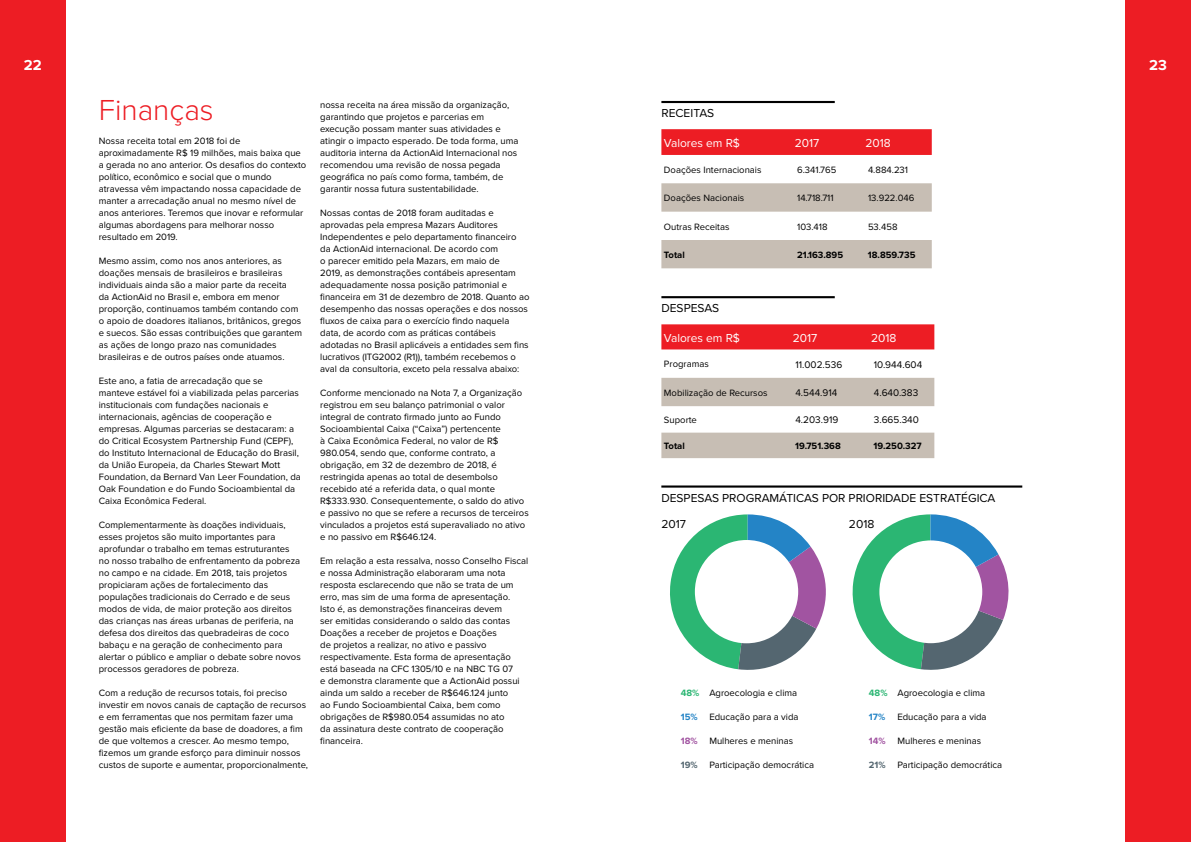
<style>
.page{position:relative;width:1191px;height:842px;background:#fff}
.page>*{position:absolute;margin:0;border:0;box-sizing:border-box;transform-origin:0 0}
.t1{font:300 30px "Proxima Nova";color:#ed1d24}
.t2{font:700 15px "Proxima Nova";color:#fff}
.t3{font:12px/26.3px "Proxima Nova";color:#000}
.t4{font:12px "Proxima Nova";color:#fff}
.t5{font:10px "Proxima Nova";color:#000}
.t6{font:9.5px/12px "Proxima Nova";color:#000}
.t7{font:700 9.5px "Proxima Nova";color:#000}
.t8{font:700 9.5px "Proxima Nova";color:#2bb673}
.t9{font:700 9.5px "Proxima Nova";color:#a154a1}
.t10{font:700 9.5px "Proxima Nova";color:#546670}
.t11{font:700 9.5px "Proxima Nova";color:#2484c6}
</style>
<div class="page">
<div style="left:0;top:0;width:66px;height:842px;background:#ed1d24"></div>
<div style="left:1125px;top:0;width:66px;height:842px;background:#ed1d24"></div>
<hr style="left:661px;top:485px;width:361px;height:3px;background:#000">
<hr style="left:661px;top:101px;width:173px;height:2px;background:#000">
<hr style="left:661px;top:296px;width:173px;height:2px;background:#000">
<svg style="left:661px;top:129px;width:270px;height:26px;background:#ed1f26"></svg>
<svg style="left:661px;top:183px;width:270px;height:85px"></svg>
<div style="left:661px;top:324px;width:273px;height:25px;background:#ed1d24"></div>
<svg style="left:661px;top:378px;width:273px;height:80px"></svg>
<svg style="left:670px;top:514px;width:156px;height:156px"></svg>
<div style="left:695px;top:540px;width:103px;height:103px;background:#fff;border-radius:50%"></div>
<svg style="left:852px;top:514px;width:157px;height:156px"></svg>
<div style="left:879px;top:540px;width:103px;height:103px;background:#fff;border-radius:50%"></div>
<h2 class="t2" style="left:24px;top:54px;width:19px">22</h2>
<h2 class="t2" style="left:1149px;top:54px;width:19px">23</h2>
<h1 class="t1" style="left:99px;top:88px;width:116px">Finanças</h1>
<p class="t6" style="left:99px;top:134px;width:209px">Nossa receita total em 2018 foi de aproximadamente R$ 19 milhões, mais baixa que a gerada no ano anterior. Os desafios do contexto político, econômico e social que o mundo atravessa vêm impactando nossa capacidade de manter a arrecadação anual no mesmo nível de anos anteriores. Teremos que inovar e reformular algumas abordagens para melhorar nosso resultado em 2019.</p>
<p class="t6" style="left:99px;top:254px;width:205px">Mesmo assim, como nos anos anteriores, as doações mensais de brasileiros e brasileiras individuais ainda são a maior parte da receita<br>da ActionAid no Brasil e, embora em menor proporção, continuamos também contando com o apoio de doadores italianos, britânicos, gregos e suecos. São essas contribuições que garantem as ações de longo prazo nas comunidades brasileiras e de outros países onde atuamos.</p>
<p class="t6" style="left:99px;top:374px;width:204px">Este ano, a fatia de arrecadação que se manteve estável foi a viabilizada pelas parcerias institucionais com fundações nacionais e internacionais, agências de cooperação e empresas. Algumas parcerias se destacaram: a do Critical Ecosystem Partnership Fund (CEPF), do Instituto Internacional de Educação do Brasil, da União Europeia, da Charles Stewart Mott Foundation, da Bernard Van Leer Foundation, da Oak Foundation e do Fundo Socioambiental da Caixa Econômica Federal.</p>
<p class="t6" style="left:99px;top:518px;width:203px">Complementarmente às doações individuais, esses projetos são muito importantes para aprofundar o trabalho em temas estruturantes no nosso trabalho de enfrentamento da pobreza no campo e na cidade. Em 2018, tais projetos propiciaram ações de fortalecimento das populações tradicionais do Cerrado e de seus modos de vida, de maior proteção aos direitos das crianças nas áreas urbanas de periferia, na defesa dos direitos das quebradeiras de coco babaçu e na geração de conhecimento para alertar o público e ampliar o debate sobre novos processos geradores de pobreza.</p>
<p class="t6" style="left:99px;top:686px;width:211px">Com a redução de recursos totais, foi preciso investir em novos canais de captação de recursos e em ferramentas que nos permitam fazer uma gestão mais eficiente da base de doadores, a fim de que voltemos a crescer. Ao mesmo tempo, fizemos um grande esforço para diminuir nossos custos de suporte e aumentar, proporcionalmente,</p>
<p class="t6" style="left:320px;top:98px;width:200px">nossa receita na área missão da organização, garantindo que projetos e parcerias em execução possam manter suas atividades e atingir o impacto esperado. De toda forma, uma auditoria interna da ActionAid Internacional nos recomendou uma revisão de nossa pegada geográfica no país como forma, também, de garantir nossa futura sustentabilidade.</p>
<p class="t6" style="left:320px;top:206px;width:211px">Nossas contas de 2018 foram auditadas e aprovadas pela empresa Mazars Auditores Independentes e pelo departamento financeiro<br>da ActionAid internacional. De acordo com<br>o parecer emitido pela Mazars, em maio de<br>2019, as demonstrações contábeis apresentam adequadamente nossa posição patrimonial e financeira em 31 de dezembro de 2018. Quanto ao desempenho das nossas operações e dos nossos fluxos de caixa para o exercício findo naquela data, de acordo com as práticas contábeis adotadas no Brasil aplicáveis a entidades sem fins lucrativos (ITG2002 (R1)), também recebemos o aval da consultoria, exceto pela ressalva abaixo:</p>
<p class="t6" style="left:320px;top:386px;width:210px">Conforme mencionado na Nota 7, a Organização registrou em seu balanço patrimonial o valor integral de contrato firmado junto ao Fundo Socioambiental Caixa (“Caixa”) pertencente<br>à Caixa Econômica Federal, no valor de R$ 980.054, sendo que, conforme contrato, a obrigação, em 32 de dezembro de 2018, é restringida apenas ao total de desembolso recebido até a referida data, o qual monte R$333.930. Consequentemente, o saldo do ativo e passivo no que se refere a recursos de terceiros vinculados a projetos está superavaliado no ativo e no passivo em R$646.124.</p>
<p class="t6" style="left:320px;top:554px;width:210px">Em relação a esta ressalva, nosso Conselho Fiscal e nossa Administração elaboraram uma nota resposta esclarecendo que não se trata de um erro, mas sim de uma forma de apresentação.<br>Isto é, as demonstrações financeiras devem<br>ser emitidas considerando o saldo das contas Doações a receber de projetos e Doações<br>de projetos a realizar, no ativo e passivo respectivamente. Esta forma de apresentação está baseada na CFC 1305/10 e na NBC TG 07<br>e demonstra claramente que a ActionAid possui ainda um saldo a receber de R$646.124 junto<br>ao Fundo Socioambiental Caixa, bem como obrigações de R$980.054 assumidas no ato<br>da assinatura deste contrato de cooperação financeira.</p>
<p class="t3" style="left:661px;top:100px;width:54px">RECEITAS</p>
<p class="t4" style="left:664px;top:134px;width:78px">Valores em R$</p>
<p class="t4" style="left:794px;top:134px;width:26px">2017</p>
<p class="t4" style="left:865px;top:134px;width:27px">2018</p>
<p class="t6" style="left:664px;top:163px;width:99px">Doações Internacionais</p>
<p class="t6" style="left:797px;top:163px;width:41px">6.341.765</p>
<p class="t6" style="left:868px;top:163px;width:42px">4.884.231</p>
<p class="t6" style="left:664px;top:192px;width:82px">Doações Nacionais</p>
<p class="t6" style="left:797px;top:192px;width:38px">14.718.711</p>
<p class="t6" style="left:868px;top:192px;width:48px">13.922.046</p>
<p class="t6" style="left:664px;top:220px;width:67px">Outras Receitas</p>
<p class="t6" style="left:797px;top:220px;width:32px">103.418</p>
<p class="t6" style="left:868px;top:220px;width:31px">53.458</p>
<p class="t7" style="left:664px;top:248px;width:22px">Total</p>
<p class="t7" style="left:797px;top:248px;width:48px">21.163.895</p>
<p class="t7" style="left:868px;top:248px;width:49px">18.859.735</p>
<p class="t3" style="left:661px;top:295px;width:59px">DESPESAS</p>
<p class="t4" style="left:664px;top:329px;width:78px">Valores em R$</p>
<p class="t4" style="left:792px;top:329px;width:26px">2017</p>
<p class="t4" style="left:871px;top:329px;width:27px">2018</p>
<p class="t6" style="left:664px;top:358px;width:46px">Programas</p>
<p class="t5" style="left:795px;top:357px;width:48px">11.002.536</p>
<p class="t5" style="left:873px;top:357px;width:50px">10.944.604</p>
<p class="t6" style="left:664px;top:386px;width:105px">Mobilização de Recursos</p>
<p class="t5" style="left:795px;top:385px;width:44px">4.544.914</p>
<p class="t5" style="left:873px;top:385px;width:46px">4.640.383</p>
<p class="t6" style="left:664px;top:414px;width:34px">Suporte</p>
<p class="t5" style="left:795px;top:413px;width:44px">4.203.919</p>
<p class="t5" style="left:873px;top:413px;width:47px">3.665.340</p>
<p class="t7" style="left:664px;top:439px;width:22px">Total</p>
<p class="t7" style="left:795px;top:439px;width:47px">19.751.368</p>
<p class="t7" style="left:873px;top:439px;width:49px">19.250.327</p>
<p class="t3" style="left:661px;top:484px;width:336px">DESPESAS PROGRAMÁTICAS POR PRIORIDADE ESTRATÉGICA<br>2017</p>
<p class="t3" style="left:849px;top:510px;width:27px">2018</p>
<p class="t8" style="left:681px;top:686px;width:20px">48%</p>
<p class="t8" style="left:869px;top:686px;width:20px">48%</p>
<p class="t6" style="left:709px;top:686px;width:89px">Agroecologia e clima</p>
<p class="t6" style="left:897px;top:686px;width:89px">Agroecologia e clima</p>
<p class="t6" style="left:709px;top:710px;width:91px">Educação para a vida</p>
<p class="t6" style="left:897px;top:710px;width:91px">Educação para a vida</p>
<p class="t6" style="left:709px;top:734px;width:85px">Mulheres e meninas</p>
<p class="t6" style="left:897px;top:734px;width:85px">Mulheres e meninas</p>
<p class="t6" style="left:709px;top:758px;width:106px">Participação democrática</p>
<p class="t6" style="left:897px;top:758px;width:106px">Participação democrática</p>
<p class="t11" style="left:681px;top:710px;width:18px">15%</p>
<p class="t11" style="left:869px;top:710px;width:18px">17%</p>
<p class="t9" style="left:681px;top:734px;width:18px">18%</p>
<p class="t9" style="left:869px;top:734px;width:18px">14%</p>
<p class="t10" style="left:681px;top:758px;width:18px">19%</p>
<p class="t10" style="left:869px;top:758px;width:18px">21%</p>
</div>
